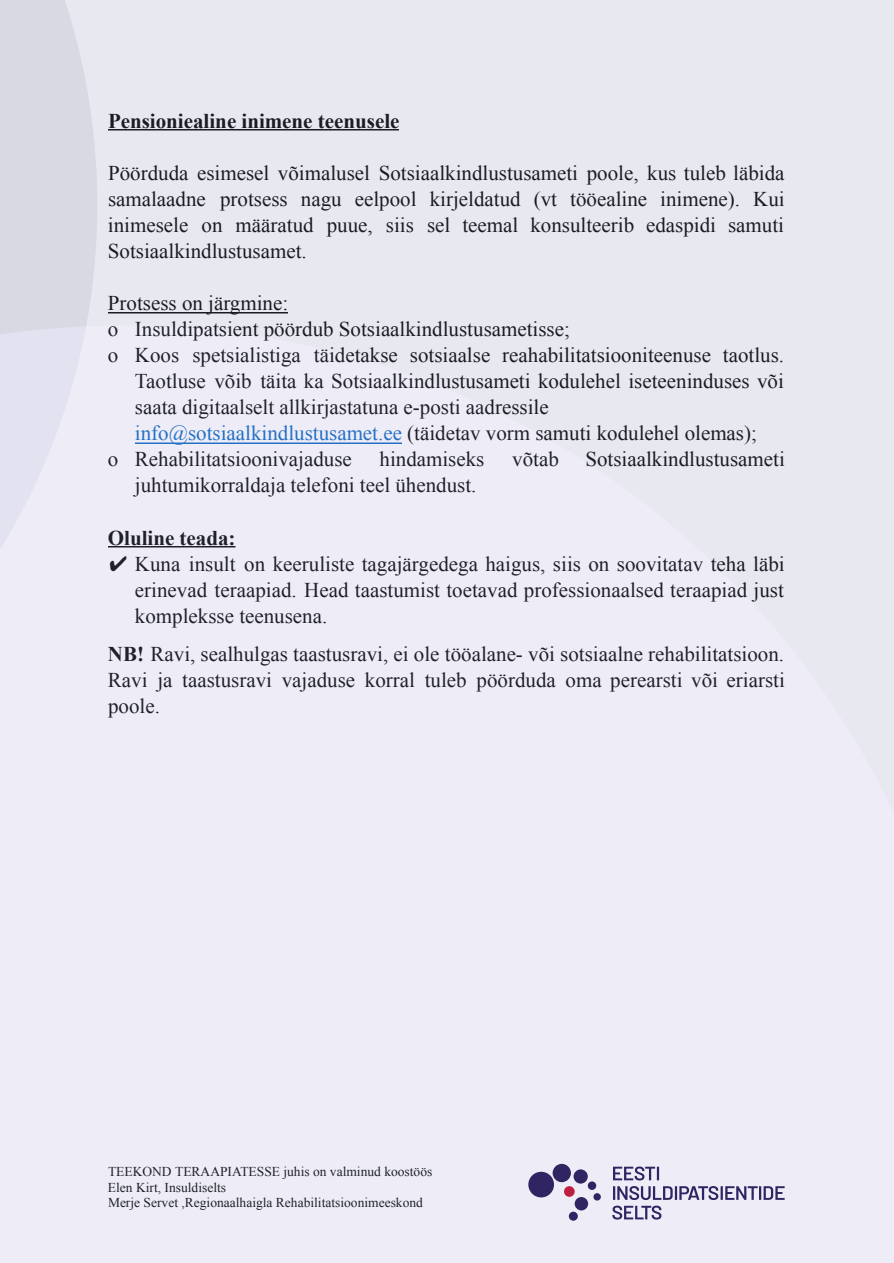
<style>
.page{position:relative;width:894px;height:1263px;background:#eeedf7}
.page>*{position:absolute;margin:0;border:0;box-sizing:border-box;transform-origin:0 0}
.t1{font:21px/26.1px "Times New Roman";color:#000;text-align:justify}
.t2{font:700 21px "Times New Roman";color:#000}
.t3{font:13.5px/15.6px "Times New Roman";color:#000}
.s1{color:#0563c1}
.s2{font-family:"MS P Mincho"}
.s3{font-weight:700}
</style>
<div class="page">
<svg style="left:0;top:0;width:97px;height:326px;background:#dadae4"></svg>
<div style="left:528px;top:1172px;width:26px;height:25px;background:#302463;border-radius:50%"></div>
<div style="left:588px;top:1181px;width:8px;height:9px;background:#302463;border-radius:50%"></div>
<div style="left:553px;top:1164px;width:18px;height:18px;background:#302463;border-radius:50%"></div>
<div style="left:574px;top:1169px;width:14px;height:15px;background:#302463;border-radius:50%"></div>
<div style="left:575px;top:1197px;width:13px;height:13px;background:#302463;border-radius:50%"></div>
<div style="left:569px;top:1212px;width:9px;height:9px;background:#302463;border-radius:50%"></div>
<div style="left:593px;top:1193px;width:8px;height:8px;background:#302463;border-radius:50%"></div>
<div style="left:564px;top:1186px;width:11px;height:11px;background:#be1e3f;border-radius:50%"></div>
<svg style="left:613px;top:1167px;width:46px;height:13px"></svg>
<svg style="left:613px;top:1186px;width:172px;height:14px"></svg>
<svg style="left:612px;top:1206px;width:49px;height:14px"></svg>
<p class="t2" style="left:108px;top:106px;width:293px">Pensioniealine inimene teenusele</p>
<p class="t1" style="left:108px;top:159px;width:678px">Pöörduda esimesel võimalusel Sotsiaalkindlustusameti poole, kus tuleb läbida samalaadne protsess nagu eelpool kirjeldatud (vt tööealine inimene). Kui inimesele on määratud puue, siis sel teemal konsulteerib edaspidi samuti Sotsiaalkindlustusamet.</p>
<p class="t1" style="left:108px;top:290px;width:182px">Protsess on järgmine:</p>
<p class="t1" style="left:108px;top:316px;width:463px">o Insuldipatsient pöördub Sotsiaalkindlustusametisse;</p>
<p class="t1" style="left:108px;top:342px;width:678px">o Koos spetsialistiga täidetakse sotsiaalse reahabilitatsiooniteenuse taotlus.</p>
<p class="t1" style="left:135px;top:368px;width:651px">Taotluse võib täita ka Sotsiaalkindlustusameti kodulehel iseteeninduses või</p>
<p class="t1" style="left:135px;top:394px;width:415px">saata digitaalselt allkirjastatuna e-posti aadressile</p>
<p class="t1" style="left:135px;top:420px;width:624px"><span class="s1">info@sotsiaalkindlustusamet.ee</span> (täidetav vorm samuti kodulehel olemas);</p>
<p class="t1" style="left:108px;top:446px;width:245px">o Rehabilitatsioonivajaduse</p>
<p class="t1" style="left:380px;top:446px;width:106px">hindamiseks</p>
<p class="t1" style="left:512px;top:446px;width:48px">võtab</p>
<p class="t1" style="left:585px;top:446px;width:201px">Sotsiaalkindlustusameti</p>
<p class="t1" style="left:135px;top:472px;width:343px">juhtumikorraldaja telefoni teel ühendust.</p>
<p class="t2" style="left:108px;top:523px;width:129px">Oluline teada:</p>
<p class="t1" style="left:135px;top:550px;width:651px;text-indent:-27px"><span class="s2">✔</span> Kuna insult on keeruliste tagajärgedega haigus, siis on soovitatav teha läbi erinevad teraapiad. Head taastumist toetavad professionaalsed teraapiad just kompleksse teenusena.</p>
<p class="t1" style="left:108px;top:640px;width:678px"><span class="s3">NB!</span> Ravi, sealhulgas taastusravi, ei ole tööalane- või sotsiaalne rehabilitatsioon.<br>Ravi ja taastusravi vajaduse korral tuleb pöörduda oma perearsti või eriarsti poole.</p>
<p class="t3" style="left:108px;top:1164px;width:326px">TEEKOND TERAAPIATESSE juhis on valminud koostöös<br>Elen Kirt, Insuldiselts<br>Merje Servet ,Regionaalhaigla Rehabilitatsioonimeeskond</p>
</div>
